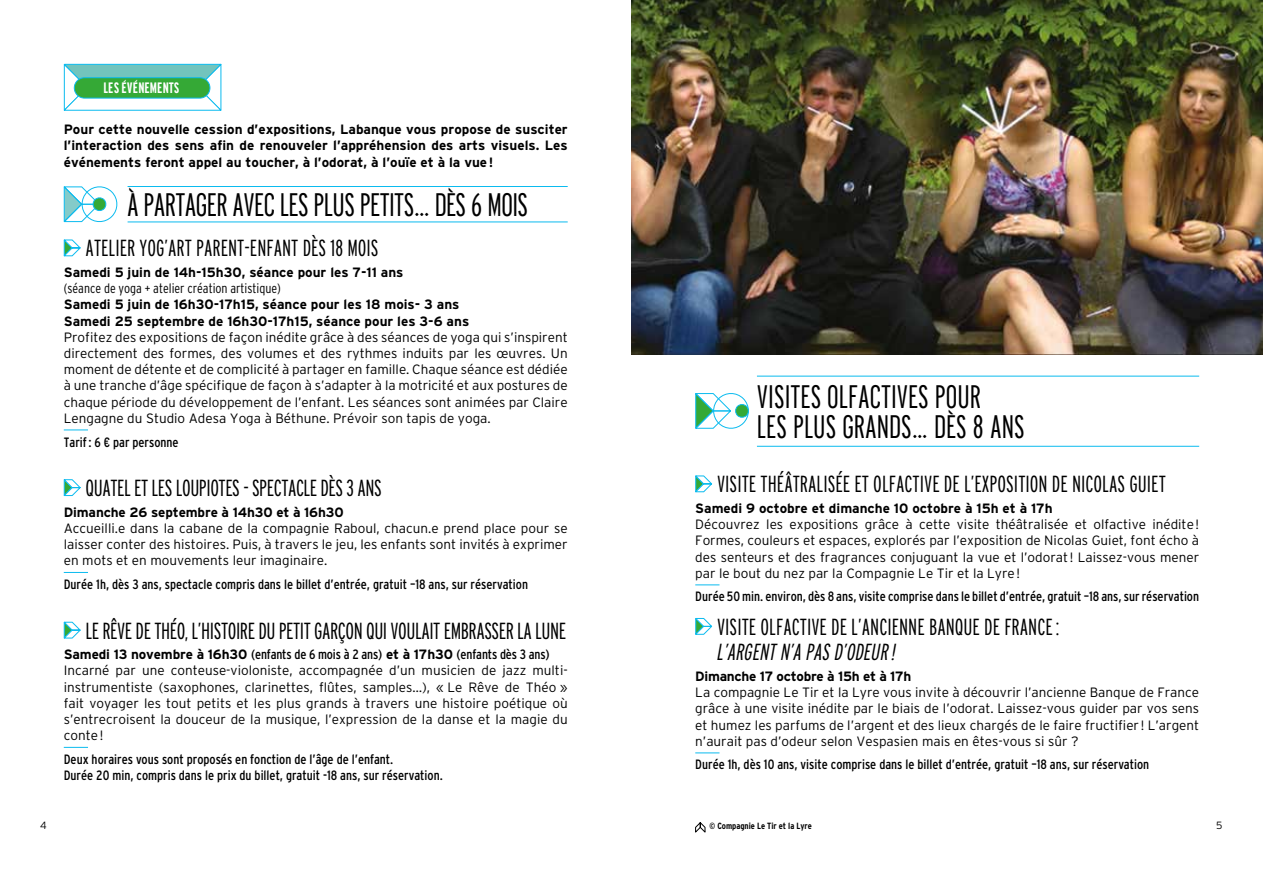
<style>
.page{position:relative;width:1263px;height:893px;background:#fff}
.page>*{position:absolute;margin:0;border:0;box-sizing:border-box;transform-origin:0 0}
.t1{font:300 extra-condensed 30px/30px "LA Banque Light";color:#000}
.t2{font:300 extra-condensed 30px "LA Banque Light";letter-spacing:-.02em;color:#000}
.t3{font:300 extra-condensed 23.25px "Interstate TT";color:#000}
.t4{font:300 extra-condensed 23.25px "Interstate TT";letter-spacing:-.02em;color:#000}
.t5{font:italic 300 extra-condensed 23.25px "Interstate TT";color:#000}
.t6{font:13.95px "Labanque Compressed Bold Comp";color:#fff}
.t7{font:300 13.5px/16.2px "Interstate TT";color:#000;text-align:justify}
.t8{font:700 13.5px/16.2px "Interstate TT";color:#000}
.t9{font:condensed 13.5px/16.2px "Interstate TT";color:#000}
.t10{font:300 condensed 13.5px "Interstate TT";color:#000}
.t11{font:700 13.5px "Interstate TT";letter-spacing:-.02em;color:#000}
.t12{font:300 10.5px "Interstate TT";color:#000}
.t13{font:700 condensed 9px "Interstate TT";color:#000}
.s1{font-weight:700}
.s2{font-weight:400;font-stretch:condensed}
</style>
<div class="page">
<img style="left:631px;top:0;width:632px;height:354px">
<svg style="left:695px;top:822px;width:11px;height:11px"></svg>
<svg style="left:63px;top:239px;width:18px;height:18px"></svg>
<svg style="left:64px;top:430px;width:24px;height:1px"></svg>
<svg style="left:63px;top:479px;width:18px;height:18px"></svg>
<svg style="left:64px;top:572px;width:24px;height:1px"></svg>
<svg style="left:63px;top:621px;width:18px;height:18px"></svg>
<svg style="left:64px;top:747px;width:24px;height:1px"></svg>
<svg style="left:695px;top:475px;width:17px;height:18px"></svg>
<svg style="left:695px;top:584px;width:24px;height:1px"></svg>
<svg style="left:695px;top:618px;width:18px;height:17px"></svg>
<svg style="left:695px;top:752px;width:24px;height:1px"></svg>
<svg style="left:63px;top:63px;width:159px;height:48px"></svg>
<div style="left:74px;top:78px;width:136px;height:20px;background:#35a936;border-radius:10px"></div>
<div style="left:74px;top:77px;width:136px;height:22px;border:1px solid #0bbbef;border-radius:10px"></div>
<hr style="left:757px;top:446px;width:442px;height:1px;background:#0bbbef">
<hr style="left:757px;top:376px;width:442px;height:1px;background:#0bbbef">
<hr style="left:128px;top:186px;width:440px;height:1px;background:#0bbbef">
<hr style="left:128px;top:221px;width:440px;height:1px;background:#0bbbef">
<svg style="left:63px;top:186px;width:55px;height:37px"></svg>
<svg style="left:695px;top:393px;width:54px;height:36px"></svg>
<p class="t6" style="left:103px;top:80px;width:78px">LES ÉVÉNEMENTS</p>
<p class="t8" style="left:64px;top:121px;width:505px;text-align:justify">Pour cette nouvelle cession d’expositions, Labanque vous propose de susciter l’interaction des sens afin de renouveler l’appréhension des arts visuels. Les événements feront appel au toucher, à l’odorat, à l’ouïe et à la vue!</p>
<h1 class="t2" style="left:127px;top:187px;width:403px">À PARTAGER AVEC LES PLUS PETITS… DÈS 6 MOIS</h1>
<h2 class="t3" style="left:86px;top:235px;width:295px">ATELIER YOG’ART PARENT-ENFANT DÈS 18 MOIS</h2>
<p class="t8" style="left:64px;top:264px;width:341px">Samedi 5 juin de 14h-15h30, séance pour les 7-11 ans</p>
<p class="t10" style="left:64px;top:281px;width:219px">(séance de yoga + atelier création artistique)</p>
<p class="t8" style="left:64px;top:296px;width:407px">Samedi 5 juin de 16h30-17h15, séance pour les 18 mois- 3 ans<br>Samedi 25 septembre de 16h30-17h15, séance pour les 3-6 ans</p>
<p class="t7" style="left:64px;top:329px;width:505px">Profitez des expositions de façon inédite grâce à des séances de yoga qui s’inspirent directement des formes, des volumes et des rythmes induits par les œuvres. Un moment de détente et de complicité à partager en famille. Chaque séance est dédiée à une tranche d’âge spécifique de façon à s’adapter à la motricité et aux postures de chaque période du développement de l’enfant. Les séances sont animées par Claire Lengagne du Studio Adesa Yoga à Béthune. Prévoir son tapis de yoga.</p>
<p class="t9" style="left:64px;top:434px;width:116px">Tarif: 6 € par personne</p>
<h2 class="t4" style="left:86px;top:475px;width:298px">QUATEL ET LES LOUPIOTES - SPECTACLE DÈS 3 ANS</h2>
<p class="t8" style="left:64px;top:504px;width:281px">Dimanche 26 septembre à 14h30 et à 16h30</p>
<p class="t7" style="left:64px;top:520px;width:505px">Accueilli.e dans la cabane de la compagnie Raboul, chacun.e prend place pour se laisser conter des histoires. Puis, à travers le jeu, les enfants sont invités à exprimer en mots et en mouvements leur imaginaire.</p>
<p class="t9" style="left:64px;top:576px;width:466px">Durée 1h, dès 3 ans, spectacle compris dans le billet d’entrée, gratuit –18 ans, sur réservation</p>
<h2 class="t4" style="left:86px;top:617px;width:482px">LE RÊVE DE THÉO, L’HISTOIRE DU PETIT GARÇON QUI VOULAIT EMBRASSER LA LUNE</h2>
<p class="t7" style="left:64px;top:646px;width:505px;text-align:left"><span class="s1">Samedi 13 novembre à 16h30</span> <span class="s2">(enfants de 6 mois à 2 ans)</span> <span class="s1">et à 17h30</span> <span class="s2">(enfants dès 3 ans)<br></span>Incarné par une conteuse-violoniste, accompagnée d’un musicien de jazz multi&shy;instrumentiste (saxophones, clarinettes, flûtes, samples…), « Le Rêve de Théo » fait voyager les tout petits et les plus grands à travers une histoire poétique où s’entrecroisent la douceur de la musique, l’expression de la danse et la magie du conte!</p>
<p class="t9" style="left:64px;top:751px;width:381px">Deux horaires vous sont proposés en fonction de l’âge de l’enfant.<br>Durée 20 min, compris dans le prix du billet, gratuit -18 ans, sur réservation.</p>
<h1 class="t1" style="left:757px;top:381px;width:269px">VISITES OLFACTIVES POUR<br>LES PLUS GRANDS… DÈS 8 ANS</h1>
<h2 class="t3" style="left:717px;top:471px;width:450px">VISITE THÉÂTRALISÉE ET OLFACTIVE DE L’EXPOSITION DE NICOLAS GUIET</h2>
<p class="t8" style="left:695px;top:500px;width:359px">Samedi 9 octobre et dimanche 10 octobre à 15h et à 17h</p>
<p class="t7" style="left:695px;top:516px;width:505px">Découvrez les expositions grâce à cette visite théâtralisée et olfactive inédite!<br>Formes, couleurs et espaces, explorés par l’exposition de Nicolas Guiet, font écho à des senteurs et des fragrances conjuguant la vue et l’odorat! Laissez-vous mener par le bout du nez par la Compagnie Le Tir et la Lyre!</p>
<p class="t9" style="left:695px;top:588px;width:505px">Durée 50 min. environ, dès 8 ans, visite comprise dans le billet d’entrée, gratuit –18 ans, sur réservation</p>
<h2 class="t3" style="left:717px;top:613px;width:344px">VISITE OLFACTIVE DE L’ANCIENNE BANQUE DE FRANCE:</h2>
<h2 class="t5" style="left:716px;top:639px;width:185px">L’ARGENTN’APASD’ODEUR!</h2>
<p class="t11" style="left:695px;top:669px;width:218px">Dimanche 17 octobre à 15h et à 17h</p>
<p class="t7" style="left:695px;top:684px;width:505px">La compagnie Le Tir et la Lyre vous invite à découvrir l’ancienne Banque de France grâce à une visite inédite par le biais de l’odorat. Laissez-vous guider par vos sens et humez les parfums de l’argent et des lieux chargés de le faire fructifier ! L’argent n’aurait pas d’odeur selon Vespasien mais en êtes-vous si sûr ?</p>
<p class="t9" style="left:695px;top:756px;width:455px">Durée 1h, dès 10 ans, visite comprise dans le billet d’entrée, gratuit –18 ans, sur réservation</p>
<p class="t12" style="left:40px;top:820px;width:8px">4</p>
<p class="t12" style="left:1216px;top:820px;width:8px">5</p>
<p class="t13" style="left:709px;top:821px;width:104px">© Compagnie Le Tir et la Lyre</p>
</div>
